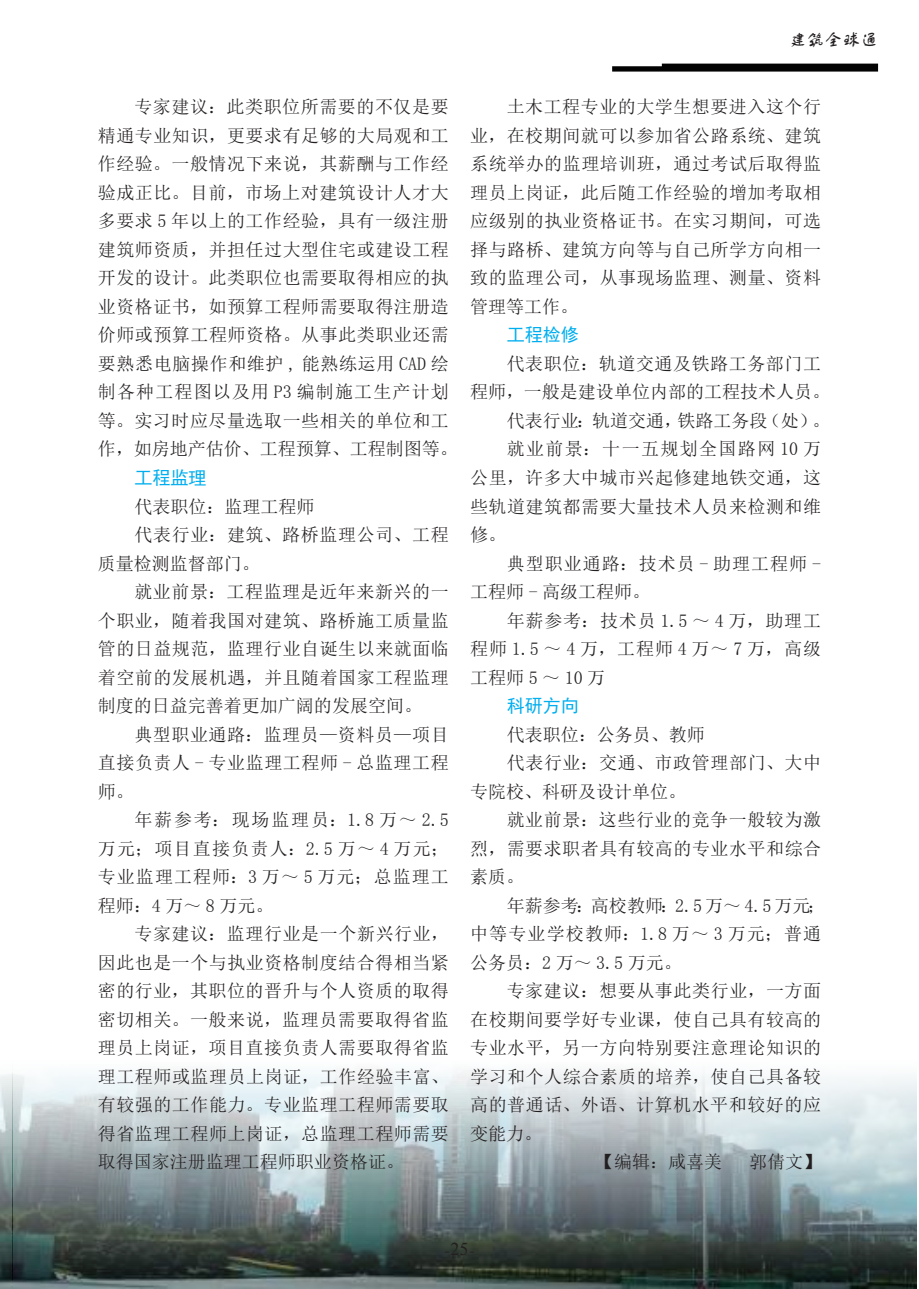
<style>
.page{position:relative;width:919px;height:1289px;background:#fff}
.page>*{position:absolute;margin:0;border:0;box-sizing:border-box;transform-origin:0 0}
.t1{font:18px/28.5px "Sim Sun";letter-spacing:.03em;color:#231f20;text-align:justify}
.t2{font:18px "Sim Sun";color:#231f20}
.t3{font:18px "Sim Sun";letter-spacing:.065em;color:#231f20}
.t4{font:18px "Sim Sun";letter-spacing:.07em;color:#231f20}
.t5{font:18px "Sim Sun";letter-spacing:.1em;color:#231f20}
.t6{font:18px "Sim Sun";letter-spacing:.06em;color:#231f20}
.t7{font:18px "Sim Sun";letter-spacing:.075em;color:#231f20}
.t8{font:18px "Sim Sun";letter-spacing:.055em;color:#231f20}
.t9{font:18px "Sim Hei";color:#00aeef}
.t10{font:18px "FZSTK GBK1 0";color:#231f20}
.t11{font:300 18px "Adobe Song Std";color:#231f20}
.s1{font-family:"Times New Roman";font-weight:400}
</style>
<div class="page">
<img style="left:0;top:1070px;width:916px;height:218px">
<svg style="left:612px;top:64px;width:266px;height:8px"></svg>
<p class="t1" style="left:98px;top:93px;width:361px;text-align:left;text-indent:37px">专家建议：此类职位所需要的不仅是要精通专业知识，更要求有足够的大局观和工作经验。一般情况下来说，其薪酬与工作经验成正比。目前，市场上对建筑设计人才大多要求 5 年以上的工作经验，具有一级注册建筑师资质，并担任过大型住宅或建设工程开发的设计。此类职位也需要取得相应的执业资格证书，如预算工程师需要取得注册造价师或预算工程师资格。从事此类职业还需要熟悉电脑操作和维护 , 能熟练运用 CAD 绘制各种工程图以及用 P3 编制施工生产计划等。实习时应尽量选取一些相关的单位和工作，如房地产估价、工程预算、工程制图等。</p>
<p class="t9" style="left:134px;top:468px;width:73px">工程监理</p>
<p class="t2" style="left:134px;top:497px;width:181px">代表职位：监理工程师</p>
<p class="t1" style="left:134px;top:520px;width:316px">代表行业：建筑、路桥监理公司、工程</p>
<p class="t2" style="left:98px;top:554px;width:164px">质量检测监督部门。</p>
<p class="t1" style="left:134px;top:577px;width:316px">就业前景：工程监理是近年来新兴的一</p>
<p class="t1" style="left:98px;top:606px;width:352px">个职业，随着我国对建筑、路桥施工质量监</p>
<p class="t1" style="left:98px;top:634px;width:352px">管的日益规范，监理行业自诞生以来就面临</p>
<p class="t1" style="left:98px;top:663px;width:352px">着空前的发展机遇，并且随着国家工程监理</p>
<p class="t2" style="left:98px;top:696px;width:326px">制度的日益完善着更加广阔的发展空间。</p>
<p class="t1" style="left:134px;top:720px;width:316px">典型职业通路：监理员—资料员—项目</p>
<p class="t1" style="left:98px;top:748px;width:352px">直接负责人 - 专业监理工程师 - 总监理工程</p>
<p class="t1" style="left:98px;top:777px;width:37px">师。</p>
<p class="t5" style="left:134px;top:810px;width:316px">年薪参考：现场监理员：1.8 万～ 2.5</p>
<p class="t4" style="left:98px;top:839px;width:352px">万元；项目直接负责人：2.5 万～ 4 万元；</p>
<p class="t6" style="left:98px;top:867px;width:352px">专业监理工程师：3 万～ 5 万元；总监理工</p>
<p class="t1" style="left:98px;top:891px;width:177px">程师：4 万～ 8 万元。</p>
<p class="t1" style="left:134px;top:919px;width:316px">专家建议：监理行业是一个新兴行业，</p>
<p class="t1" style="left:98px;top:948px;width:352px">因此也是一个与执业资格制度结合得相当紧</p>
<p class="t1" style="left:98px;top:976px;width:352px">密的行业，其职位的晋升与个人资质的取得</p>
<p class="t1" style="left:98px;top:1005px;width:352px">密切相关。一般来说，监理员需要取得省监</p>
<p class="t1" style="left:98px;top:1033px;width:352px">理员上岗证，项目直接负责人需要取得省监</p>
<p class="t1" style="left:98px;top:1062px;width:352px">理工程师或监理员上岗证，工作经验丰富、</p>
<p class="t1" style="left:98px;top:1090px;width:352px">有较强的工作能力。专业监理工程师需要取</p>
<p class="t1" style="left:98px;top:1119px;width:352px">得省监理工程师上岗证，总监理工程师需要</p>
<p class="t2" style="left:98px;top:1152px;width:308px">取得国家注册监理工程师职业资格证。</p>
<p class="t10" style="left:788px;top:29px;width:91px">建筑全球通</p>
<p class="t1" style="left:470px;top:93px;width:352px;text-indent:37px">土木工程专业的大学生想要进入这个行业，在校期间就可以参加省公路系统、建筑系统举办的监理培训班，通过考试后取得监理员上岗证，此后随工作经验的增加考取相应级别的执业资格证书。在实习期间，可选择与路桥、建筑方向等与自己所学方向相一致的监理公司，从事现场监理、测量、资料管理等工作。</p>
<p class="t9" style="left:506px;top:326px;width:73px">工程检修</p>
<p class="t1" style="left:506px;top:349px;width:316px">代表职位：轨道交通及铁路工务部门工</p>
<p class="t2" style="left:470px;top:383px;width:361px">程师，一般是建设单位内部的工程技术人员。</p>
<p class="t2" style="left:506px;top:411px;width:325px">代表行业：轨道交通，铁路工务段（处）。</p>
<p class="t7" style="left:506px;top:440px;width:316px">就业前景：十一五规划全国路网 10 万</p>
<p class="t1" style="left:470px;top:463px;width:352px">公里，许多大中城市兴起修建地铁交通，这</p>
<p class="t1" style="left:470px;top:492px;width:352px">些轨道建筑都需要大量技术人员来检测和维</p>
<p class="t1" style="left:470px;top:520px;width:37px">修。</p>
<p class="t8" style="left:506px;top:554px;width:316px">典型职业通路：技术员 - 助理工程师 -</p>
<p class="t2" style="left:470px;top:582px;width:181px">工程师 - 高级工程师。</p>
<p class="t1" style="left:506px;top:606px;width:316px">年薪参考：技术员 1.5 ～ 4 万，助理工</p>
<p class="t1" style="left:470px;top:634px;width:352px">程师 1.5 ～ 4 万，工程师 4 万～ 7 万，高级</p>
<p class="t1" style="left:470px;top:663px;width:136px">工程师5～10万</p>
<p class="t9" style="left:506px;top:696px;width:73px">科研方向</p>
<p class="t2" style="left:506px;top:725px;width:199px">代表职位：公务员、教师</p>
<p class="t1" style="left:506px;top:748px;width:316px">代表行业：交通、市政管理部门、大中</p>
<p class="t2" style="left:470px;top:782px;width:217px">专院校、科研及设计单位。</p>
<p class="t1" style="left:506px;top:805px;width:316px">就业前景：这些行业的竞争一般较为激</p>
<p class="t1" style="left:470px;top:834px;width:352px">烈，需要求职者具有较高的专业水平和综合</p>
<p class="t1" style="left:470px;top:862px;width:55px">素质。</p>
<p class="t2" style="left:506px;top:896px;width:320px">年薪参考：高校教师：2.5 万～ 4.5 万元；</p>
<p class="t3" style="left:470px;top:924px;width:352px">中等专业学校教师：1.8 万～ 3 万元；普通</p>
<p class="t1" style="left:470px;top:948px;width:213px">公务员：2 万～ 3.5 万元。</p>
<p class="t1" style="left:506px;top:976px;width:316px">专家建议：想要从事此类行业，一方面</p>
<p class="t1" style="left:470px;top:1005px;width:352px">在校期间要学好专业课，使自己具有较高的</p>
<p class="t1" style="left:470px;top:1033px;width:352px">专业水平，另一方向特别要注意理论知识的</p>
<p class="t1" style="left:470px;top:1062px;width:352px">学习和个人综合素质的培养，使自己具备较</p>
<p class="t1" style="left:470px;top:1090px;width:352px">高的普通话、外语、计算机水平和较好的应</p>
<p class="t1" style="left:470px;top:1119px;width:73px">变能力。</p>
<p class="t1" style="left:596px;top:1147px;width:127px">【编辑：咸喜美</p>
<p class="t1" style="left:749px;top:1147px;width:74px">郭倩文】</p>
<p class="t11" style="left:443px;top:1239px;width:33px">-<span class="s1">25</span>-</p>
</div>
